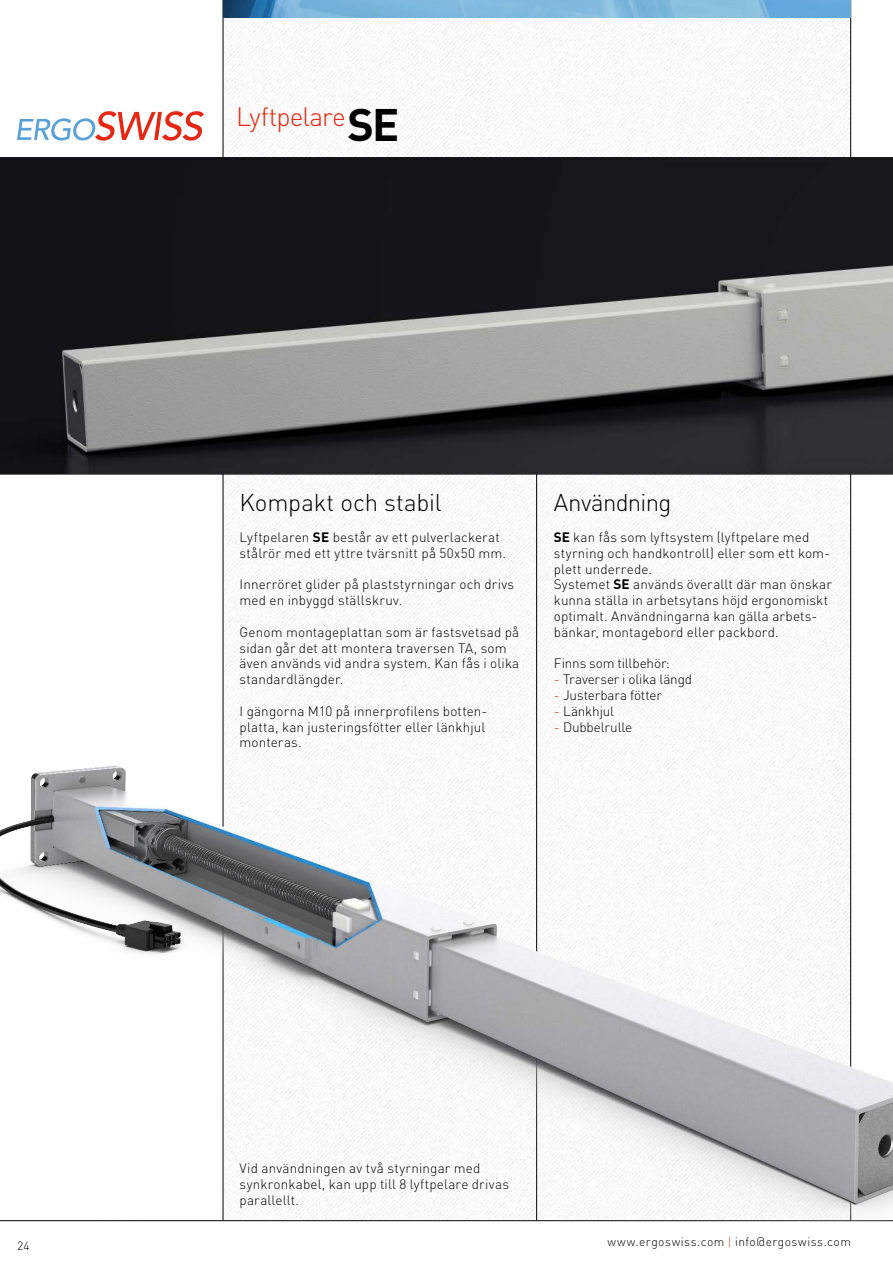
<style>
.page{position:relative;width:893px;height:1263px;background:#fff}
.page>*{position:absolute;margin:0;border:0;box-sizing:border-box;transform-origin:0 0}
.t1{font:300 26.25px "DIN Pro";letter-spacing:-.03em;color:#e52713}
.t2{font:300 24px "DIN Pro";letter-spacing:-.01em;color:#000}
.t3{font:300 13.5px/15.8px "DIN Pro";letter-spacing:.01em;color:#000}
.t4{font:300 13.5px "DIN Pro";letter-spacing:-.01em;color:#000}
.t5{font:300 13.5px "DIN Pro";letter-spacing:-.015em;color:#000}
.t6{font:300 12px "DIN Pro";letter-spacing:.035em;color:#000}
.s1{font-weight:700;font-size:45px;color:#000}
.s2{font-weight:700}
.s3{color:#e52713}
</style>
<div class="page">
<img style="left:224px;top:475px;width:626px;height:253px">
<img style="left:224px;top:17px;width:626px;height:140px">
<hr style="left:536px;top:474px;width:1px;height:746px;background:#000">
<hr style="left:850px;top:0;width:1px;height:1220px;background:#000">
<hr style="left:0;top:1220px;width:893px;height:1px;background:#000">
<hr style="left:223px;top:0;width:1px;height:1220px;background:#000">
<img style="left:223px;top:0;width:627px;height:17px">
<svg style="left:17px;top:111px;width:187px;height:30px"></svg>
<hr style="left:0;top:157px;width:893px;height:1px;background:#000">
<hr style="left:0;top:474px;width:893px;height:1px;background:#000">
<img style="left:0;top:728px;width:893px;height:492px">
<img style="left:0;top:158px;width:893px;height:316px">
<img style="left:829px;top:524px;width:64px;height:483px">
<h1 class="t1" style="left:236px;top:96px;width:165px">Lyftpelare<span class="s1">SE</span></h1>
<h2 class="t2" style="left:240px;top:484px;width:203px">Kompakt och stabil</h2>
<p class="t3" style="left:240px;top:528px;width:268px">Lyftpelaren <span class="s2">SE</span> består av ett pulverlackerat stålrör med ett yttre tvärsnitt på 50x50 mm.</p>
<p class="t3" style="left:240px;top:576px;width:276px">Innerröret glider på plaststyrningar och drivs med en inbyggd ställskruv.</p>
<p class="t3" style="left:240px;top:623px;width:281px">Genom montageplattan som är fastsvetsad på sidan går det att montera traversen TA, som även används vid andra system. Kan fås i olika standardlängder.</p>
<p class="t3" style="left:240px;top:702px;width:249px">I gängorna M10 på innerprofilens botten&shy;platta, kan justeringsfötter eller länkhjul monteras.</p>
<h2 class="t2" style="left:554px;top:484px;width:119px">Användning</h2>
<p class="t3" style="left:554px;top:528px;width:280px"><span class="s2">SE</span> kan fås som lyftsystem (lyftpelare med styrning och handkontroll) eller som ett kom&shy;plett underrede.<br>Systemet <span class="s2">SE</span> används överallt där man önskar kunna ställa in arbetsytans höjd ergonomiskt optimalt. Användningarna kan gälla arbets&shy;bänkar, montagebord eller packbord.</p>
<p class="t4" style="left:554px;top:653px;width:117px">Finns som tillbehör:</p>
<p class="t4" style="left:554px;top:669px;width:140px"><span class="s3">-</span> Traverser i olika längd</p>
<p class="t5" style="left:554px;top:685px;width:110px"><span class="s3">-</span> Justerbara fötter</p>
<p class="t5" style="left:554px;top:701px;width:62px"><span class="s3">-</span> Länkhjul</p>
<p class="t4" style="left:554px;top:716px;width:80px"><span class="s3">-</span> Dubbelrulle</p>
<p class="t3" style="left:240px;top:1160px;width:271px">Vid användningen av två styrningar med synkronkabel, kan upp till 8 lyftpelare drivas parallellt.</p>
<p class="t6" style="left:17px;top:1237px;width:14px">24</p>
<p class="t6" style="left:608px;top:1232px;width:245px">www.ergoswiss.com <span class="s3">|</span> info@ergoswiss.com</p>
</div>
